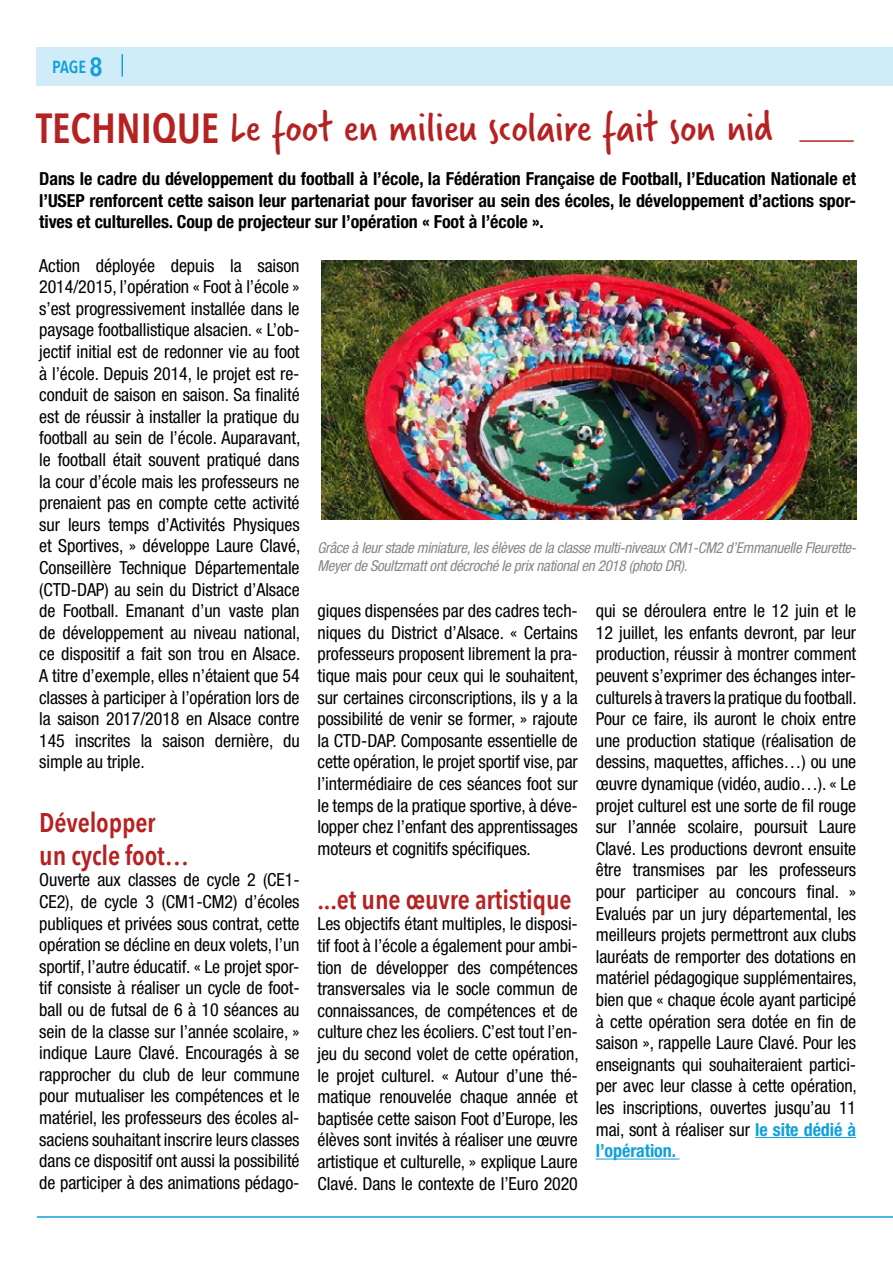
<style>
.page{position:relative;width:893px;height:1263px;background:#fff}
.page>*{position:absolute;margin:0;border:0;box-sizing:border-box;transform-origin:0 0}
.t1{font:45px "Verveine";color:#b62122}
.t2{font:600 27px/32.4px "Avenir Next Condensed";letter-spacing:-.005em;color:#b62122}
.t3{font:condensed 18px/21.6px "Helvetica Neue";letter-spacing:-.005em;color:#000;text-align:justify}
.t4{font:700 condensed 18px/21.6px "Helvetica Neue";letter-spacing:-.005em;color:#000;text-align:justify}
.t5{font:600 17.55px "Avenir Next Condensed";color:#11a0dc}
.t6{font:italic condensed 15px/18px "Helvetica Neue";letter-spacing:-.02em;color:#878787}
.s1{font-size:26.25px}
.s2{font-family:"Avenir Next Condensed";font-weight:600;font-size:42px}
.s3{font-weight:700;color:#11a0dc}
</style>
<div class="page">
<hr style="left:37px;top:1216px;width:856px;height:2px;background:#11a0dc">
<div style="left:37px;top:47px;width:856px;height:39px;background:#d0ecf8"></div>
<hr style="left:121px;top:54px;width:2px;height:23px;background:#11a0dc">
<hr style="left:755px;top:1137px;width:101px;height:1px;background:#11a0dc">
<hr style="left:596px;top:1158px;width:83px;height:1px;background:#11a0dc">
<img style="left:321px;top:260px;width:535px;height:260px">
<hr style="left:799px;top:140px;width:55px;height:2px;background:#b62122">
<p class="t5" style="left:52px;top:52px;width:52px">PAGE <span class="s1">8</span></p>
<h1 class="t1" style="left:36px;top:97px;width:739px"><span class="s2">TECHNIQUE</span> Le foot en milieu scolaire fait son nid</h1>
<p class="t4" style="left:39px;top:168px;width:818px">Dans le cadre du développement du football à l’école, la Fédération Française de Football, l’Education Nationale et l’USEP renforcent cette saison leur partenariat pour favoriser au sein des écoles, le développement d’actions spor&shy;tives et culturelles. Coup de projecteur sur l’opération « Foot à l’école ».</p>
<p class="t3" style="left:39px;top:254px;width:263px">Action déployée depuis la saison 2014/2015, l’opération « Foot à l’école » s’est progressivement installée dans le paysage footballistique alsacien. « L’ob&shy;jectif initial est de redonner vie au foot à l’école. Depuis 2014, le projet est re&shy;conduit de saison en saison. Sa finalité est de réussir à installer la pratique du football au sein de l’école. Auparavant, le football était souvent pratiqué dans la cour d’école mais les professeurs ne prenaient pas en compte cette activité sur leurs temps d’Activités Physiques et Sportives, » développe Laure Clavé, Conseillère Technique Départementale (CTD-DAP) au sein du District d’Alsace de Football. Emanant d’un vaste plan de développement au niveau national, ce dispositif a fait son trou en Alsace.<br>A titre d’exemple, elles n’étaient que 54 classes à participer à l’opération lors de la saison 2017/2018 en Alsace contre 145 inscrites la saison dernière, du simple au triple.</p>
<p class="t6" style="left:317px;top:539px;width:540px">Grâce à leur stade miniature, les élèves de la classe multi-niveaux CM1-CM2 d’Emmanuelle Fleurette-<br>Meyer de Soultzmatt ont décroché le prix national en 2018 (photo DR).</p>
<p class="t3" style="left:317px;top:600px;width:263px">giques dispensées par des cadres tech&shy;niques du District d’Alsace. « Certains professeurs proposent librement la pra&shy;tique mais pour ceux qui le souhaitent, sur certaines circonscriptions, ils y a la possibilité de venir se former, » rajoute la CTD-DAP. Composante essentielle de cette opération, le projet sportif vise, par l’intermédiaire de ces séances foot sur le temps de la pratique sportive, à déve&shy;lopper chez l’enfant des apprentissages moteurs et cognitifs spécifiques.</p>
<h2 class="t2" style="left:317px;top:882px;width:256px">...et une œuvre artistique</h2>
<p class="t3" style="left:317px;top:913px;width:263px">Les objectifs étant multiples, le disposi&shy;tif foot à l’école a également pour ambi&shy;tion de développer des compétences transversales via le socle commun de connaissances, de compétences et de culture chez les écoliers. C’est tout l’en&shy;jeu du second volet de cette opération, le projet culturel. « Autour d’une thé&shy;matique renouvelée chaque année et baptisée cette saison Foot d’Europe, les élèves sont invités à réaliser une œuvre artistique et culturelle, » explique Laure Clavé. Dans le contexte de l’Euro 2020</p>
<p class="t3" style="left:596px;top:600px;width:263px">qui se déroulera entre le 12 juin et le 12 juillet, les enfants devront, par leur production, réussir à montrer comment peuvent s’exprimer des échanges inter&shy;culturels à travers la pratique du football.<br>Pour ce faire, ils auront le choix entre une production statique (réalisation de dessins, maquettes, affiches…) ou une œuvre dynamique (vidéo, audio…). « Le projet culturel est une sorte de fil rouge sur l’année scolaire, poursuit Laure Clavé. Les productions devront ensuite être transmises par les professeurs pour participer au concours final. » Evalués par un jury départemental, les meilleurs projets permettront aux clubs lauréats de remporter des dotations en matériel pédagogique supplémentaires, bien que « chaque école ayant participé à cette opération sera dotée en fin de saison », rappelle Laure Clavé. Pour les enseignants qui souhaiteraient partici&shy;per avec leur classe à cette opération, les inscriptions, ouvertes jusqu’au 11 mai, sont à réaliser sur <span class="s3">le site dédié à l’opération.</span></p>
<h2 class="t2" style="left:39px;top:806px;width:151px">Développer un cycle foot…</h2>
<p class="t3" style="left:39px;top:869px;width:262px">Ouverte aux classes de cycle 2 (CE1- CE2), de cycle 3 (CM1-CM2) d’écoles publiques et privées sous contrat, cette opération se décline en deux volets, l’un sportif, l’autre éducatif. « Le projet spor&shy;tif consiste à réaliser un cycle de foot&shy;ball ou de futsal de 6 à 10 séances au sein de la classe sur l’année scolaire, » indique Laure Clavé. Encouragés à se rapprocher du club de leur commune pour mutualiser les compétences et le matériel, les professeurs des écoles al&shy;saciens souhaitant inscrire leurs classes dans ce dispositif ont aussi la possibilité de participer à des animations pédago-</p>
</div>
